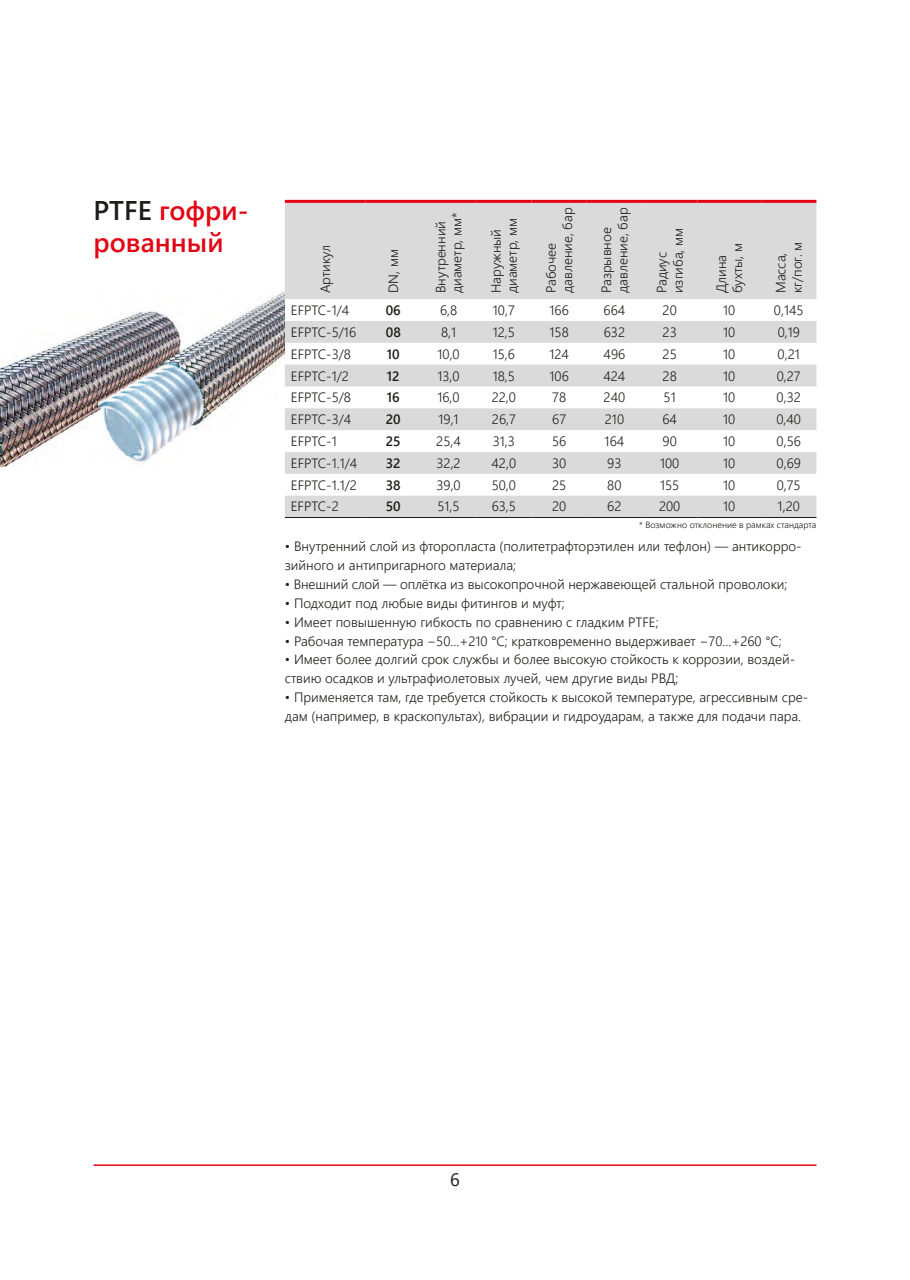
<style>
.page{position:relative;width:910px;height:1280px;background:#fff}
.page>*{position:absolute;margin:0;border:0;box-sizing:border-box;transform-origin:0 0}
.t1{font:600 27px/32.4px "Segoe UI";color:#e30614}
.t2{font:18px "Segoe UI";color:#1d1d1b}
.t3{font:300 13.5px/16.2px "Segoe UI";color:#1d1d1b}
.t4{font:600 13.5px "Segoe UI";color:#1d1d1b}
.t5{font:300 9px "Segoe UI";color:#1d1d1b}
.s1{color:#1d1d1b}
</style>
<div class="page">
<hr style="left:94px;top:1164px;width:722px;height:2px;background:#e30614">
<img style="left:0;top:291px;width:285px;height:176px">
<svg style="left:285px;top:203px;width:531px;height:314px;fill:#dadada"></svg>
<hr style="left:421px;top:517px;width:55px;height:1px;background:#1d1d1b">
<hr style="left:285px;top:200px;width:81px;height:3px;background:#e30614">
<hr style="left:366px;top:200px;width:55px;height:3px;background:#e30614">
<hr style="left:421px;top:200px;width:55px;height:3px;background:#e30614">
<hr style="left:476px;top:200px;width:55px;height:3px;background:#e30614">
<hr style="left:531px;top:200px;width:56px;height:3px;background:#e30614">
<hr style="left:587px;top:200px;width:55px;height:3px;background:#e30614">
<hr style="left:642px;top:200px;width:55px;height:3px;background:#e30614">
<hr style="left:697px;top:200px;width:64px;height:3px;background:#e30614">
<hr style="left:761px;top:200px;width:55px;height:3px;background:#e30614">
<hr style="left:285px;top:517px;width:81px;height:1px;background:#1d1d1b">
<hr style="left:366px;top:517px;width:55px;height:1px;background:#1d1d1b">
<hr style="left:476px;top:517px;width:55px;height:1px;background:#1d1d1b">
<hr style="left:531px;top:517px;width:56px;height:1px;background:#1d1d1b">
<hr style="left:587px;top:517px;width:55px;height:1px;background:#1d1d1b">
<hr style="left:642px;top:517px;width:55px;height:1px;background:#1d1d1b">
<hr style="left:697px;top:517px;width:64px;height:1px;background:#1d1d1b">
<hr style="left:761px;top:517px;width:55px;height:1px;background:#1d1d1b">
<h1 class="t1" style="left:94px;top:192px;width:157px"><span class="s1">PTFE</span> гофри&shy;рованный</h1>
<p class="t3" style="left:316px;top:293px;width:49px;rotate:-90deg">Артикул</p>
<p class="t3" style="left:384px;top:293px;width:45px;rotate:-90deg">DN, мм</p>
<p class="t3" style="left:431px;top:293px;width:82px;rotate:-90deg">Внутренний диаметр, мм*</p>
<p class="t3" style="left:486px;top:293px;width:77px;rotate:-90deg">Наружный диаметр, мм</p>
<p class="t3" style="left:542px;top:293px;width:87px;rotate:-90deg">Рабочее давление, бар</p>
<p class="t3" style="left:597px;top:293px;width:87px;rotate:-90deg">Разрывное давление, бар</p>
<p class="t3" style="left:652px;top:293px;width:67px;rotate:-90deg">Радиус изгиба, мм</p>
<p class="t3" style="left:712px;top:293px;width:52px;rotate:-90deg">Длина бухты, м</p>
<p class="t3" style="left:771px;top:293px;width:53px;rotate:-90deg">Масса, кг/пог. м</p>
<p class="t3" style="left:291px;top:301px;width:60px">EFPTC-1/4</p>
<p class="t4" style="left:386px;top:297px;width:17px">06</p>
<p class="t3" style="left:440px;top:301px;width:19px">6,8</p>
<p class="t3" style="left:493px;top:301px;width:23px">10,7</p>
<p class="t3" style="left:549px;top:301px;width:21px">166</p>
<p class="t3" style="left:604px;top:301px;width:23px">664</p>
<p class="t3" style="left:663px;top:301px;width:16px">20</p>
<p class="t3" style="left:723px;top:301px;width:14px">10</p>
<p class="t3" style="left:774px;top:301px;width:31px">0,145</p>
<p class="t3" style="left:291px;top:323px;width:67px">EFPTC-5/16</p>
<p class="t4" style="left:386px;top:319px;width:16px">08</p>
<p class="t3" style="left:441px;top:323px;width:17px">8,1</p>
<p class="t3" style="left:493px;top:323px;width:24px">12,5</p>
<p class="t3" style="left:549px;top:323px;width:21px">158</p>
<p class="t3" style="left:604px;top:323px;width:23px">632</p>
<p class="t3" style="left:663px;top:323px;width:16px">23</p>
<p class="t3" style="left:723px;top:323px;width:14px">10</p>
<p class="t3" style="left:778px;top:323px;width:24px">0,19</p>
<p class="t3" style="left:291px;top:344px;width:62px">EFPTC-3/8</p>
<p class="t4" style="left:387px;top:341px;width:14px">10</p>
<p class="t3" style="left:437px;top:344px;width:24px">10,0</p>
<p class="t3" style="left:493px;top:344px;width:24px">15,6</p>
<p class="t3" style="left:549px;top:344px;width:21px">124</p>
<p class="t3" style="left:604px;top:344px;width:23px">496</p>
<p class="t3" style="left:663px;top:344px;width:16px">25</p>
<p class="t3" style="left:723px;top:344px;width:14px">10</p>
<p class="t3" style="left:778px;top:344px;width:24px">0,21</p>
<p class="t3" style="left:291px;top:366px;width:60px">EFPTC-1/2</p>
<p class="t4" style="left:387px;top:363px;width:14px">12</p>
<p class="t3" style="left:437px;top:366px;width:24px">13,0</p>
<p class="t3" style="left:493px;top:366px;width:24px">18,5</p>
<p class="t3" style="left:549px;top:366px;width:21px">106</p>
<p class="t3" style="left:603px;top:366px;width:23px">424</p>
<p class="t3" style="left:663px;top:366px;width:16px">28</p>
<p class="t3" style="left:723px;top:366px;width:14px">10</p>
<p class="t3" style="left:777px;top:366px;width:26px">0,27</p>
<p class="t3" style="left:291px;top:388px;width:62px">EFPTC-5/8</p>
<p class="t4" style="left:387px;top:385px;width:14px">16</p>
<p class="t3" style="left:437px;top:388px;width:24px">16,0</p>
<p class="t3" style="left:492px;top:388px;width:26px">22,0</p>
<p class="t3" style="left:552px;top:388px;width:15px">78</p>
<p class="t3" style="left:604px;top:388px;width:23px">240</p>
<p class="t3" style="left:664px;top:388px;width:14px">51</p>
<p class="t3" style="left:723px;top:388px;width:14px">10</p>
<p class="t3" style="left:777px;top:388px;width:26px">0,32</p>
<p class="t3" style="left:291px;top:410px;width:62px">EFPTC-3/4</p>
<p class="t4" style="left:386px;top:407px;width:16px">20</p>
<p class="t3" style="left:438px;top:410px;width:22px">19,1</p>
<p class="t3" style="left:492px;top:410px;width:26px">26,7</p>
<p class="t3" style="left:552px;top:410px;width:15px">67</p>
<p class="t3" style="left:605px;top:410px;width:21px">210</p>
<p class="t3" style="left:662px;top:410px;width:16px">64</p>
<p class="t3" style="left:723px;top:410px;width:14px">10</p>
<p class="t3" style="left:776px;top:410px;width:26px">0,40</p>
<p class="t3" style="left:291px;top:432px;width:47px">EFPTC-1</p>
<p class="t4" style="left:386px;top:428px;width:16px">25</p>
<p class="t3" style="left:436px;top:432px;width:26px">25,4</p>
<p class="t3" style="left:493px;top:432px;width:24px">31,3</p>
<p class="t3" style="left:552px;top:432px;width:16px">56</p>
<p class="t3" style="left:605px;top:432px;width:21px">164</p>
<p class="t3" style="left:663px;top:432px;width:16px">90</p>
<p class="t3" style="left:723px;top:432px;width:14px">10</p>
<p class="t3" style="left:777px;top:432px;width:26px">0,56</p>
<p class="t3" style="left:291px;top:454px;width:68px">EFPTC-1.1/4</p>
<p class="t4" style="left:386px;top:450px;width:16px">32</p>
<p class="t3" style="left:436px;top:454px;width:26px">32,2</p>
<p class="t3" style="left:492px;top:454px;width:26px">42,0</p>
<p class="t3" style="left:552px;top:454px;width:16px">30</p>
<p class="t3" style="left:607px;top:454px;width:16px">93</p>
<p class="t3" style="left:660px;top:454px;width:21px">100</p>
<p class="t3" style="left:723px;top:454px;width:14px">10</p>
<p class="t3" style="left:777px;top:454px;width:26px">0,69</p>
<p class="t3" style="left:291px;top:475px;width:68px">EFPTC-1.1/2</p>
<p class="t4" style="left:386px;top:472px;width:16px">38</p>
<p class="t3" style="left:436px;top:475px;width:26px">39,0</p>
<p class="t3" style="left:492px;top:475px;width:26px">50,0</p>
<p class="t3" style="left:552px;top:475px;width:16px">25</p>
<p class="t3" style="left:607px;top:475px;width:16px">80</p>
<p class="t3" style="left:660px;top:475px;width:21px">155</p>
<p class="t3" style="left:723px;top:475px;width:14px">10</p>
<p class="t3" style="left:777px;top:475px;width:26px">0,75</p>
<p class="t3" style="left:291px;top:497px;width:49px">EFPTC-2</p>
<p class="t4" style="left:386px;top:494px;width:16px">50</p>
<p class="t3" style="left:437px;top:497px;width:24px">51,5</p>
<p class="t3" style="left:492px;top:497px;width:26px">63,5</p>
<p class="t3" style="left:552px;top:497px;width:16px">20</p>
<p class="t3" style="left:607px;top:497px;width:16px">62</p>
<p class="t3" style="left:659px;top:497px;width:23px">200</p>
<p class="t3" style="left:723px;top:497px;width:14px">10</p>
<p class="t3" style="left:778px;top:497px;width:24px">1,20</p>
<p class="t5" style="left:639px;top:516px;width:179px">* Возможно отклонение в рамках стандарта</p>
<p class="t3" style="left:285px;top:535px;width:518px;line-height:18.9px">• Внутренний слой из фторопласта (политетрафторэтилен или тефлон) — антикорро&shy;зийного и антипригарного материала;</p>
<p class="t3" style="left:285px;top:575px;width:504px">• Внешний слой — оплётка из высокопрочной нержавеющей стальной проволоки;</p>
<p class="t3" style="left:285px;top:593px;width:281px">• Подходит под любые виды фитингов и муфт;</p>
<p class="t3" style="left:285px;top:612px;width:375px">• Имеет повышенную гибкость по сравнению с гладким PTFE;</p>
<p class="t3" style="left:285px;top:631px;width:498px">• Рабочая температура −50...+210 °С; кратковременно выдерживает −70...+260 °С;</p>
<p class="t3" style="left:285px;top:649px;width:512px;line-height:18.9px">• Имеет более долгий срок службы и более высокую стойкость к коррозии, воздей&shy;ствию осадков и ультрафиолетовых лучей, чем другие виды РВД;</p>
<p class="t3" style="left:285px;top:687px;width:525px;line-height:18.9px">• Применяется там, где требуется стойкость к высокой температуре, агрессивным сре&shy;дам (например, в краскопультах), вибрации и гидроударам, а также для подачи пара.</p>
<h2 class="t2" style="left:450px;top:1163px;width:11px">6</h2>
</div>
